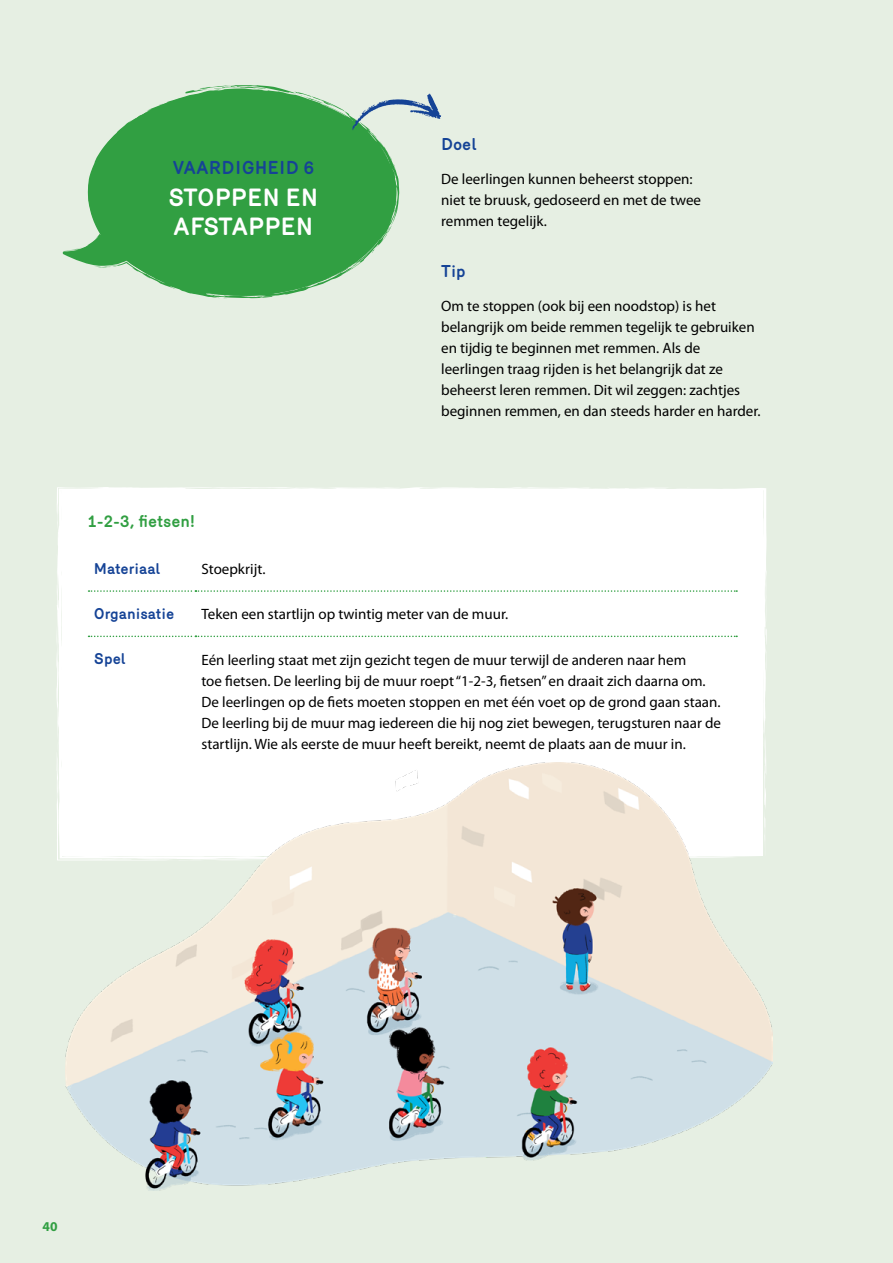
<style>
.page{position:relative;width:893px;height:1263px;background:#e6efe3}
.page>*{position:absolute;margin:0;border:0;box-sizing:border-box;transform-origin:0 0}
.t1{font:700 24px/28.5px "Mercury";color:#fff}
.t2{font:700 18px "Mercury";color:#154396}
.t3{font:700 16.5px "Mercury";letter-spacing:-.005em;color:#319f42}
.t4{font:700 16.5px "Mercury";color:#154396}
.t5{font:15px/21px "Myriad Pro";color:#000}
.t6{font:700 15px "Mercury";color:#154396}
.t7{font:700 13.5px "Myriad Pro";color:#319f42}
</style>
<div class="page">
<svg style="left:87px;top:138px;width:312px;height:160px;background:#4aaa58"></svg>
<svg style="left:211px;top:294px;width:17px;height:5px"></svg>
<svg style="left:242px;top:291px;width:19px;height:6px"></svg>
<svg style="left:272px;top:295px;width:10px;height:2px"></svg>
<svg style="left:327px;top:263px;width:28px;height:16px"></svg>
<svg style="left:306px;top:282px;width:11px;height:5px"></svg>
<svg style="left:392px;top:192px;width:6px;height:9px"></svg>
<svg style="left:364px;top:210px;width:31px;height:44px"></svg>
<svg style="left:381px;top:152px;width:11px;height:10px"></svg>
<svg style="left:92px;top:151px;width:15px;height:44px"></svg>
<svg style="left:64px;top:244px;width:56px;height:24px"></svg>
<svg style="left:111px;top:85px;width:330px;height:60px"></svg>
<div style="left:56px;top:487px;width:711px;height:275px;background:#fff"></div>
<svg style="left:761px;top:729px;width:5px;height:33px"></svg>
<svg style="left:592px;top:488px;width:15px;height:1px"></svg>
<svg style="left:759px;top:493px;width:2px;height:6px"></svg>
<svg style="left:673px;top:488px;width:52px;height:4px"></svg>
<svg style="left:619px;top:492px;width:26px;height:1px"></svg>
<svg style="left:482px;top:491px;width:12px;height:1px"></svg>
<svg style="left:523px;top:488px;width:28px;height:6px"></svg>
<svg style="left:320px;top:487px;width:51px;height:7px"></svg>
<svg style="left:196px;top:487px;width:13px;height:5px"></svg>
<svg style="left:264px;top:487px;width:46px;height:7px"></svg>
<svg style="left:233px;top:489px;width:21px;height:3px"></svg>
<svg style="left:82px;top:487px;width:24px;height:7px"></svg>
<div style="left:57px;top:553px;width:681px;height:307px;background:#fff"></div>
<img style="left:65px;top:762px;width:708px;height:429px">
<p class="t2" style="left:173px;top:157px;width:143px">VAARDIGHEID 6</p>
<h1 class="t1" style="left:168px;top:183px;width:152px">STOPPEN EN<br>AFSTAPPEN</h1>
<p class="t4" style="left:441px;top:135px;width:37px">Doel</p>
<p class="t5" style="left:441px;top:169px;width:261px">De leerlingen kunnen beheerst stoppen: niet te bruusk, gedoseerd en met de twee remmen tegelijk.</p>
<p class="t4" style="left:441px;top:262px;width:26px">Tip</p>
<p class="t5" style="left:441px;top:296px;width:321px">Om te stoppen (ook bij een noodstop) is het belangrijk om beide remmen tegelijk te gebruiken en tijdig te beginnen met remmen. Als de leerlingen traag rijden is het belangrijk dat ze beheerst leren remmen. Dit wil zeggen: zachtjes beginnen remmen, en dan steeds harder en harder.</p>
<p class="t3" style="left:88px;top:512px;width:109px">1-2-3, fietsen!</p>
<p class="t6" style="left:94px;top:560px;width:68px">Materiaal</p>
<p class="t5" style="left:201px;top:559px;width:66px">Stoepkrijt.</p>
<p class="t6" style="left:94px;top:605px;width:82px">Organisatie</p>
<p class="t5" style="left:201px;top:604px;width:308px">Teken een startlijn op twintig meter van de muur.</p>
<p class="t6" style="left:94px;top:650px;width:33px">Spel</p>
<p class="t5" style="left:201px;top:649px;width:521px">Eén leerling staat met zijn gezicht tegen de muur terwijl de anderen naar hem<br>toe fietsen. De leerling bij de muur roept “1-2-3, fietsen” en draait zich daarna om.<br>De leerlingen op de fiets moeten stoppen en met één voet op de grond gaan staan.<br>De leerling bij de muur mag iedereen die hij nog ziet bewegen, terugsturen naar de startlijn. Wie als eerste de muur heeft bereikt, neemt de plaats aan de muur in.</p>
<p class="t7" style="left:43px;top:1217px;width:16px">40</p>
</div>
